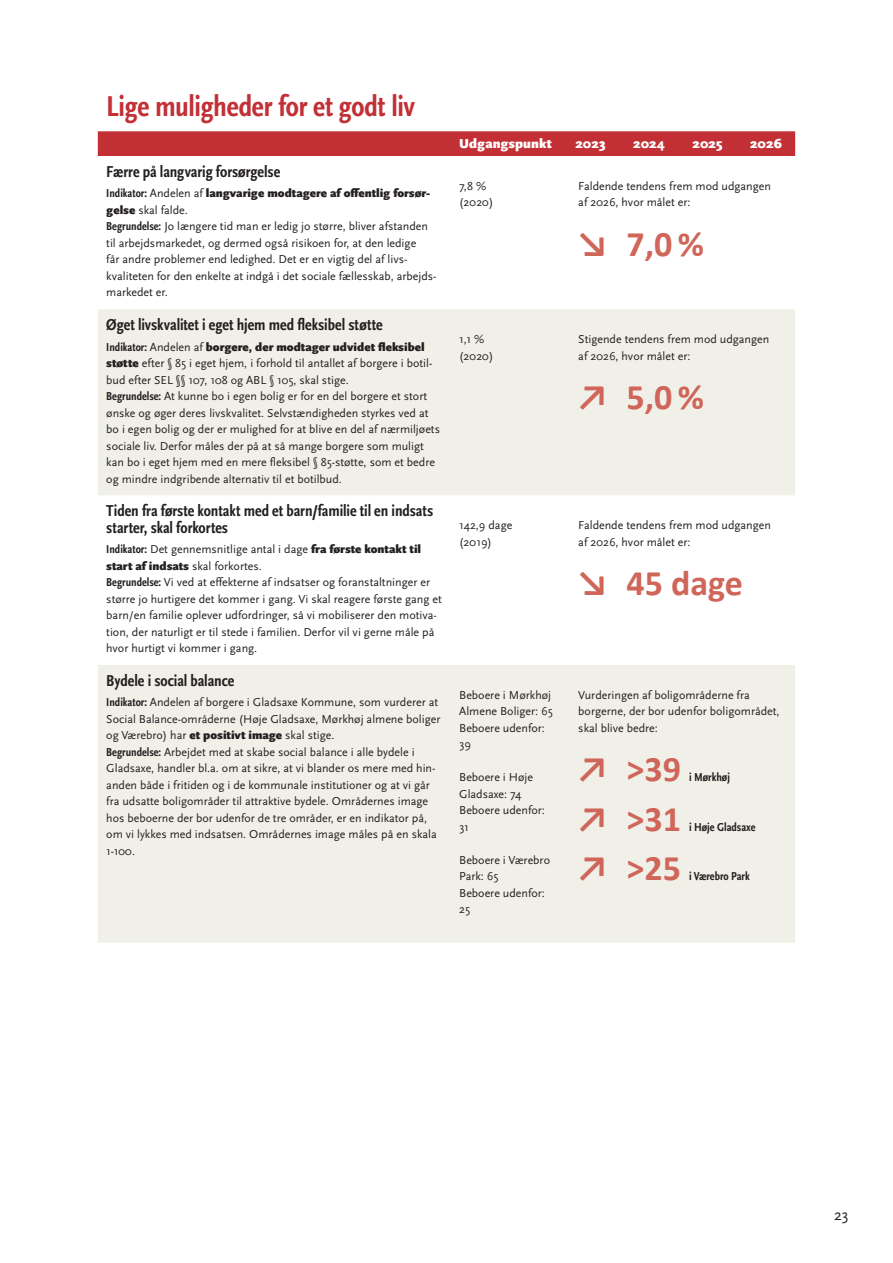
<style>
.page{position:relative;width:893px;height:1263px;background:#fff}
.page>*{position:absolute;margin:0;border:0;box-sizing:border-box;transform-origin:0 0}
.t1{font:700 36px "Calibri";color:#cf6659}
.t2{font:700 condensed 30px "Scala Sans Pro";letter-spacing:-.01em;color:#c23036}
.t3{font:700 condensed 16.5px/16.5px "Scala Sans Pro";color:#231f20}
.t4{font:15.75px "Scala Sans Pro";color:#231f20}
.t5{font:900 13.5px "Scala Sans Pro";letter-spacing:.005em;color:#fff}
.t6{font:12px/16.5px "Scala Sans Pro";color:#231f20}
.t7{font:900 12px/16.5px "Scala Sans Pro";color:#231f20}
.t8{font:700 condensed 12px "Scala Sans Pro";color:#231f20}
.s1{font-weight:700;font-stretch:condensed}
.s2{font-weight:400}
.s3{font-weight:900}
</style>
<div class="page">
<div style="left:98px;top:131px;width:697px;height:25px;background:#c23036"></div>
<svg style="left:98px;top:309px;width:697px;height:634px;fill:#f0f0e9"></svg>
<h2 class="t2" style="left:106px;top:89px;width:310px">Lige muligheder for et godt liv</h2>
<p class="t3" style="left:106px;top:163px;width:175px">Færre på langvarig forsørgelse</p>
<p class="t7" style="left:106px;top:185px;width:325px"><span class="s1">Indikator:</span> <span class="s2">Andelen af</span> langvarige modtagere af offentlig forsør&shy;gelse <span class="s2">skal falde.</span></p>
<p class="t6" style="left:106px;top:218px;width:332px"><span class="s1">Begrundelse:</span> Jo længere tid man er ledig jo større, bliver afstanden til arbejdsmarkedet, og dermed også risikoen for, at den ledige<br>får andre problemer end ledighed. Det er en vigtig del af livs&shy;kvaliteten for den enkelte at indgå i det sociale fællesskab, arbejds&shy;markedet er.</p>
<p class="t3" style="left:106px;top:316px;width:278px">Øget livskvalitet i eget hjem med fleksibel støtte</p>
<p class="t6" style="left:106px;top:338px;width:328px"><span class="s1">Indikator:</span> Andelen af <span class="s3">borgere, der modtager udvidet fleksibel støtte</span> efter § 85 i eget hjem, i forhold til antallet af borgere i botil&shy;bud efter SEL §§ 107, 108 og ABL § 105, skal stige.</p>
<p class="t6" style="left:106px;top:388px;width:335px"><span class="s1">Begrundelse:</span> At kunne bo i egen bolig er for en del borgere et stort ønske og øger deres livskvalitet. Selvstændigheden styrkes ved at bo i egen bolig og der er mulighed for at blive en del af nærmiljøets sociale liv. Derfor måles der på at så mange borgere som muligt kan bo i eget hjem med en mere fleksibel § 85-støtte, som et bedre og mindre indgribende alternativ til et botilbud.</p>
<p class="t3" style="left:106px;top:502px;width:328px">Tiden fra første kontakt med et barn/familie til en indsats starter, skal forkortes</p>
<p class="t6" style="left:106px;top:541px;width:316px"><span class="s1">Indikator:</span> Det gennemsnitlige antal i dage <span class="s3">fra første kontakt til start af indsats</span> skal forkortes.</p>
<p class="t6" style="left:106px;top:574px;width:337px"><span class="s1">Begrundelse:</span> Vi ved at effekterne af indsatser og foranstaltninger er større jo hurtigere det kommer i gang. Vi skal reagere første gang et barn/en familie oplever udfordringer, så vi mobiliserer den motiva&shy;tion, der naturligt er til stede i familien. Derfor vil vi gerne måle på hvor hurtigt vi kommer i gang.</p>
<p class="t3" style="left:106px;top:672px;width:130px">Bydele i social balance</p>
<p class="t6" style="left:106px;top:694px;width:336px"><span class="s1">Indikator:</span> Andelen af borgere i Gladsaxe Kommune, som vurderer at<br>Social Balance-områderne (Høje Gladsaxe, Mørkhøj almene boliger og Værebro) har <span class="s3">et positivt image</span> skal stige.</p>
<p class="t6" style="left:106px;top:744px;width:332px"><span class="s1">Begrundelse:</span> Arbejdet med at skabe social balance i alle bydele i Gladsaxe, handler bl.a. om at sikre, at vi blander os mere med hin&shy;anden både i fritiden og i de kommunale institutioner og at vi går fra udsatte boligområder til attraktive bydele. Områdernes image hos beboerne der bor udenfor de tre områder, er en indikator på, om vi lykkes med indsatsen. Områdernes image måles på en skala 1-100.</p>
<p class="t5" style="left:459px;top:135px;width:94px">Udgangspunkt</p>
<p class="t5" style="left:575px;top:135px;width:32px">2023</p>
<p class="t5" style="left:633px;top:135px;width:33px">2024</p>
<p class="t5" style="left:692px;top:135px;width:32px">2025</p>
<p class="t5" style="left:750px;top:135px;width:33px">2026</p>
<p class="t6" style="left:459px;top:178px;width:36px">7,8 % (2020)</p>
<p class="t6" style="left:578px;top:178px;width:194px">Faldende tendens frem mod udgangen af 2026, hvor målet er:</p>
<p class="t1" style="left:578px;top:218px;width:127px">↘ 7,0 %</p>
<p class="t6" style="left:459px;top:331px;width:36px">1,1 % (2020)</p>
<p class="t6" style="left:578px;top:331px;width:193px">Stigende tendens frem mod udgangen af 2026, hvor målet er:</p>
<p class="t1" style="left:578px;top:372px;width:127px">↗ 5,0 %</p>
<p class="t6" style="left:459px;top:517px;width:55px">142,9 dage (2019)</p>
<p class="t6" style="left:578px;top:517px;width:194px">Faldende tendens frem mod udgangen af 2026, hvor målet er:</p>
<p class="t1" style="left:578px;top:558px;width:166px">↘ 45 dage</p>
<p class="t6" style="left:459px;top:687px;width:95px">Beboere i Mørkhøj<br>Almene Boliger: 65<br>Beboere udenfor:<br>39</p>
<p class="t6" style="left:459px;top:769px;width:87px">Beboere i Høje<br>Gladsaxe: 74<br>Beboere udenfor:<br>31</p>
<p class="t6" style="left:459px;top:852px;width:92px">Beboere i Værebro<br>Park: 65<br>Beboere udenfor:<br>25</p>
<p class="t6" style="left:578px;top:687px;width:203px">Vurderingen af boligområderne fra borgerne, der bor udenfor boligområdet, skal blive bedre:</p>
<p class="t1" style="left:578px;top:744px;width:104px">↗ &gt;39</p>
<p class="t8" style="left:689px;top:770px;width:42px">i Mørkhøj</p>
<p class="t1" style="left:578px;top:793px;width:104px">↗ &gt;31</p>
<p class="t1" style="left:578px;top:843px;width:104px">↗ &gt;25</p>
<p class="t8" style="left:689px;top:820px;width:68px">i Høje Gladsaxe</p>
<p class="t8" style="left:689px;top:869px;width:62px">i Værebro Park</p>
<h3 class="t4" style="left:834px;top:1206px;width:16px">23</h3>
</div>
